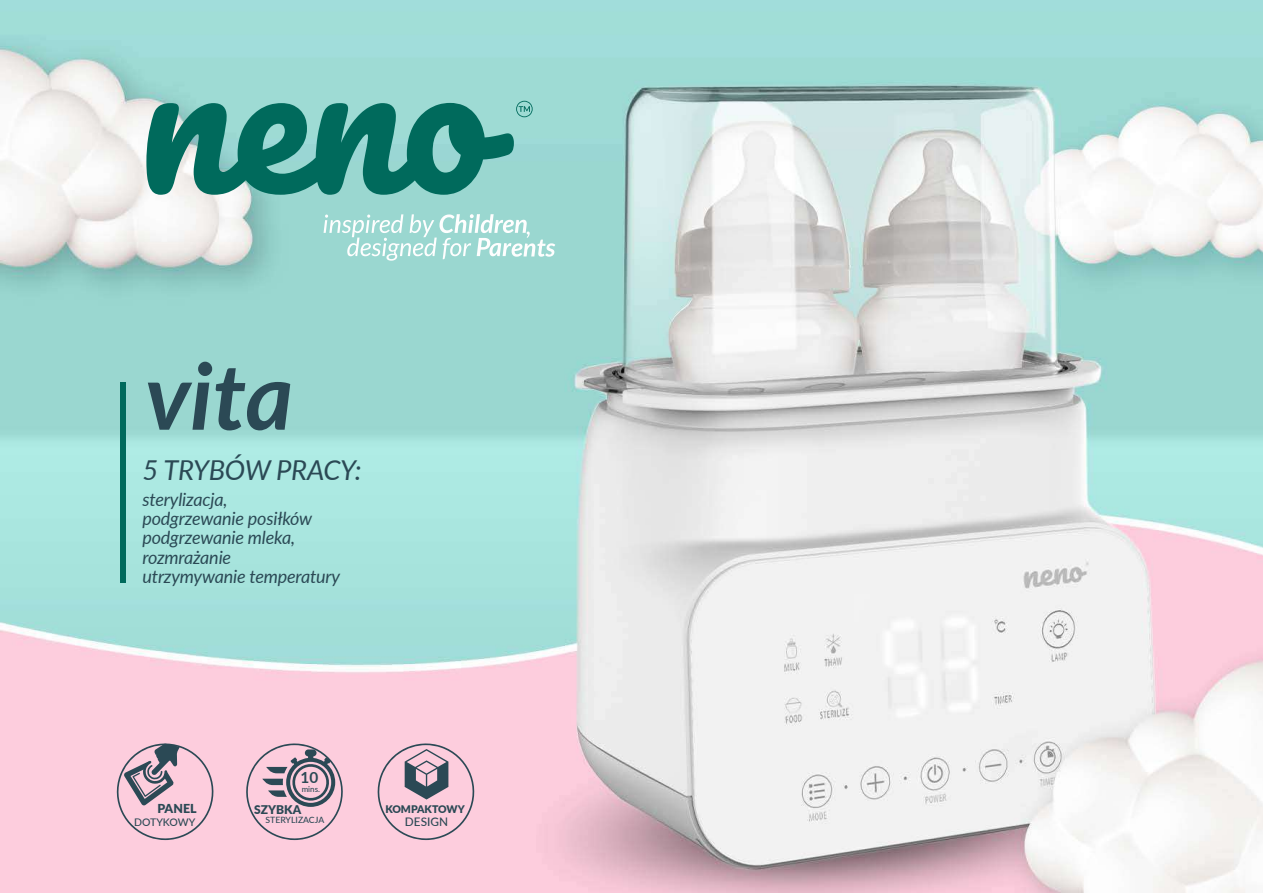
<style>
.page{position:relative;width:1263px;height:893px;background:#fff}
.page>*{position:absolute;margin:0;border:0;box-sizing:border-box;transform-origin:0 0}
.t1{font:italic 700 91.8px "Lato";color:#2b4955}
.t2{font:italic 27.45px "Lato";letter-spacing:-.01em;color:#2b4955}
.t3{font:italic 18px/19.2px "Lato";letter-spacing:-.01em;color:#2b4955}
.t4{font:700 15.3px "Lato";color:#2b4955}
.t5{font:900 12.3px "Lato";color:#2b4955}
.t6{font:900 12px "Lato";color:#2b4955}
.t7{font:500 11.85px "Lato";color:#2b4955}
.t8{font:900 10.5px "Lato";color:#2b4955}
.t9{font:500 10.5px "Lato";color:#2b4955}
.t10{font:500 8.7px "Lato";color:#2b4955}
.t11{font:500 7.95px "Lato";color:#2b4955}
</style>
<div class="page">
<img style="left:0;top:0;width:1263px;height:893px">
<svg style="left:245px;top:737px;width:99px;height:103px;background:#d8b5c5"></svg>
<svg style="left:376px;top:737px;width:104px;height:103px;background:#dfbac9"></svg>
<svg style="left:115px;top:737px;width:105px;height:103px;background:#dcb8c7"></svg>
<svg style="left:146px;top:101px;width:387px;height:94px;background:#44988e"></svg>
<svg style="left:324px;top:214px;width:231px;height:47px"></svg>
<div style="left:121px;top:383px;width:5px;height:200px;background:#006a5c"></div>
<h1 class="t1" style="left:145px;top:329px;width:150px">vita</h1>
<h2 class="t2" style="left:142px;top:450px;width:221px">5 TRYBÓW PRACY:</h2>
<p class="t3" style="left:142px;top:489px;width:199px">sterylizacja,<br>podgrzewanie posiłków podgrzewanie mleka, rozmrażanie<br>utrzymywanie temperatury</p>
<p class="t5" style="left:157px;top:799px;width:41px">PANEL</p>
<p class="t9" style="left:134px;top:814px;width:63px">DOTYKOWY</p>
<p class="t4" style="left:300px;top:766px;width:19px">10</p>
<p class="t11" style="left:302px;top:784px;width:20px">mins.</p>
<p class="t6" style="left:254px;top:801px;width:49px">SZYBKA</p>
<p class="t10" style="left:266px;top:813px;width:60px">STERYLIZACJA</p>
<p class="t8" style="left:385px;top:801px;width:81px">KOMPAKTOWY</p>
<p class="t7" style="left:405px;top:813px;width:45px">DESIGN</p>
</div>
